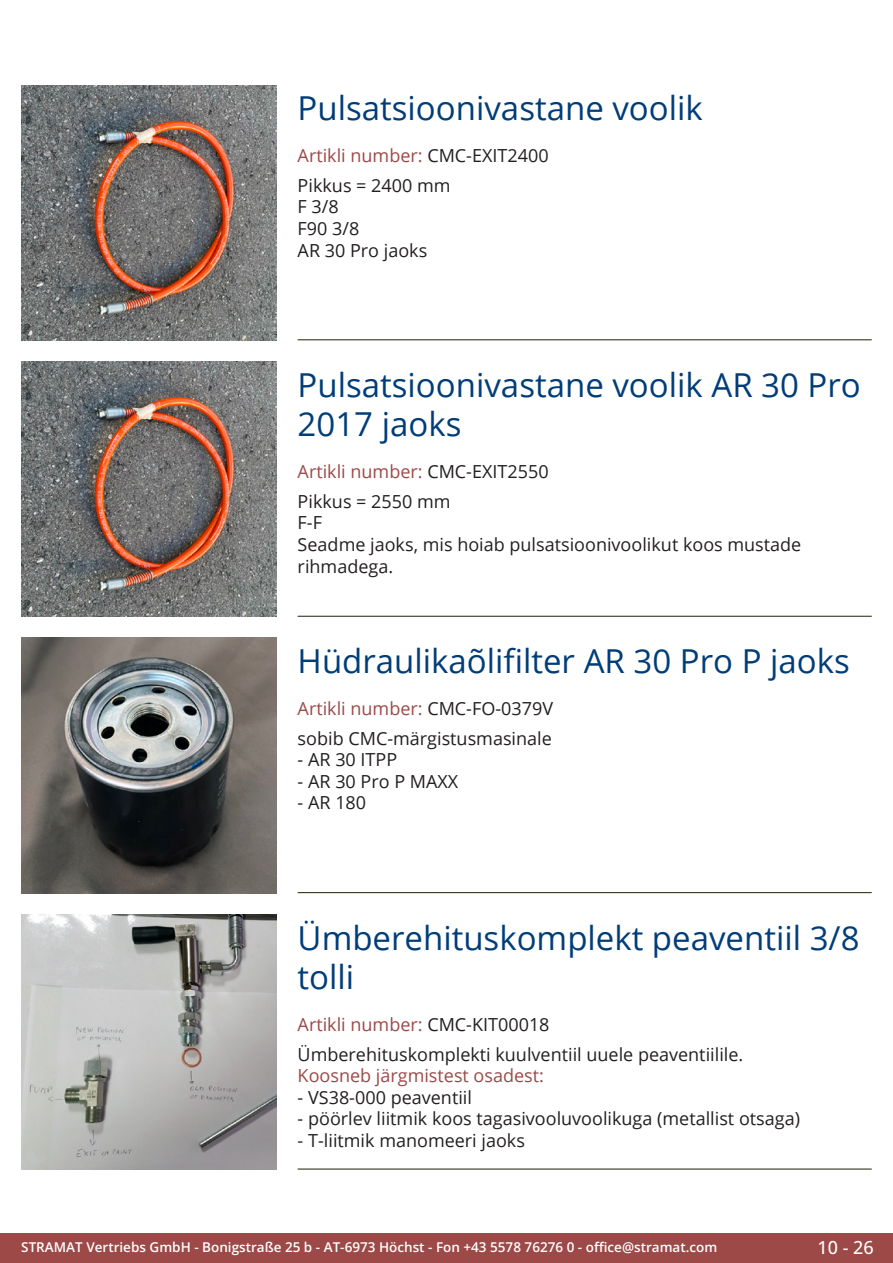
<style>
.page{position:relative;width:893px;height:1263px;background:#fff}
.page>*{position:absolute;margin:0;border:0;box-sizing:border-box;transform-origin:0 0}
.Produkttitel{font:33px/39.6px "Open Sans";color:#003d78}
.Beschreibung_Text{font:18px/21.6px "Open Sans";color:#231f20}
.TechDaten_Überschrif{font:18px "Open Sans";color:#9c4948}
.t1{font:500 18px "Open Sans";color:#fff}
.t2{font:600 13.5px "Open Sans";color:#fff}
.s1{color:#231f20}
.s2{color:#9c4948}
</style>
<div class="page">
<div style="left:0;top:1233px;width:893px;height:30px;background:#9c4948"></div>
<hr style="left:298px;top:340px;width:574px;height:1px;background:#201d08">
<hr style="left:298px;top:616px;width:574px;height:1px;background:#201d08">
<hr style="left:298px;top:892px;width:574px;height:1px;background:#201d08">
<hr style="left:298px;top:1169px;width:574px;height:1px;background:#201d08">
<img style="left:21px;top:85px;width:255px;height:255px">
<img style="left:21px;top:361px;width:255px;height:256px">
<img style="left:21px;top:638px;width:255px;height:255px">
<img style="left:21px;top:914px;width:255px;height:255px">
<p class="Produkttitel" style="left:298px;top:88px;width:407px">Pulsatsioonivastane voolik</p>
<p class="TechDaten_Überschrif" style="left:298px;top:143px;width:252px">Artikli number: <span class="s1">CMC-EXIT2400</span></p>
<p class="Beschreibung_Text" style="left:298px;top:174px;width:154px">Pikkus = 2400 mm<br>F 3/8<br>F90 3/8<br>AR 30 Pro jaoks</p>
<p class="Produkttitel" style="left:298px;top:364px;width:565px">Pulsatsioonivastane voolik AR 30 Pro<br>2017 jaoks</p>
<p class="TechDaten_Überschrif" style="left:298px;top:459px;width:252px">Artikli number: <span class="s1">CMC-EXIT2550</span></p>
<p class="Beschreibung_Text" style="left:298px;top:490px;width:505px">Pikkus = 2550 mm<br>F-F<br>Seadme jaoks, mis hoiab pulsatsioonivoolikut koos mustade rihmadega.</p>
<p class="Produkttitel" style="left:298px;top:640px;width:554px">Hüdraulikaõlifilter AR 30 Pro P jaoks</p>
<p class="TechDaten_Überschrif" style="left:298px;top:696px;width:257px">Artikli number: <span class="s1">CMC-FO-0379V</span></p>
<p class="Beschreibung_Text" style="left:298px;top:727px;width:256px">sobib CMC-märgistusmasinale</p>
<p class="Beschreibung_Text" style="left:298px;top:748px;width:101px">- AR 30 ITPP</p>
<p class="Beschreibung_Text" style="left:298px;top:770px;width:162px">- AR 30 Pro P MAXX</p>
<p class="Beschreibung_Text" style="left:298px;top:792px;width:70px">- AR 180</p>
<p class="Produkttitel" style="left:298px;top:917px;width:563px">Ümberehituskomplekt peaventiil 3/8 tolli</p>
<p class="TechDaten_Überschrif" style="left:298px;top:1012px;width:253px">Artikli number: <span class="s1">CMC-KIT00018</span></p>
<p class="Beschreibung_Text" style="left:298px;top:1043px;width:447px">Ümberehituskomplekti kuulventiil uuele peaventiilile.<br><span class="s2">Koosneb järgmistest osadest:</span></p>
<p class="Beschreibung_Text" style="left:298px;top:1086px;width:176px">- VS38-000 peaventiil</p>
<p class="Beschreibung_Text" style="left:298px;top:1107px;width:504px">- pöörlev liitmik koos tagasivooluvoolikuga (metallist otsaga)</p>
<p class="Beschreibung_Text" style="left:298px;top:1129px;width:229px">- T-liitmik manomeeri jaoks</p>
<p class="t2" style="left:21px;top:1238px;width:698px">STRAMAT Vertriebs GmbH - Bonigstraße 25 b - AT-6973 Höchst - Fon +43 5578 76276 0 - office@stramat.com</p>
<p class="t1" style="left:817px;top:1234px;width:58px">10 - 26</p>
</div>
